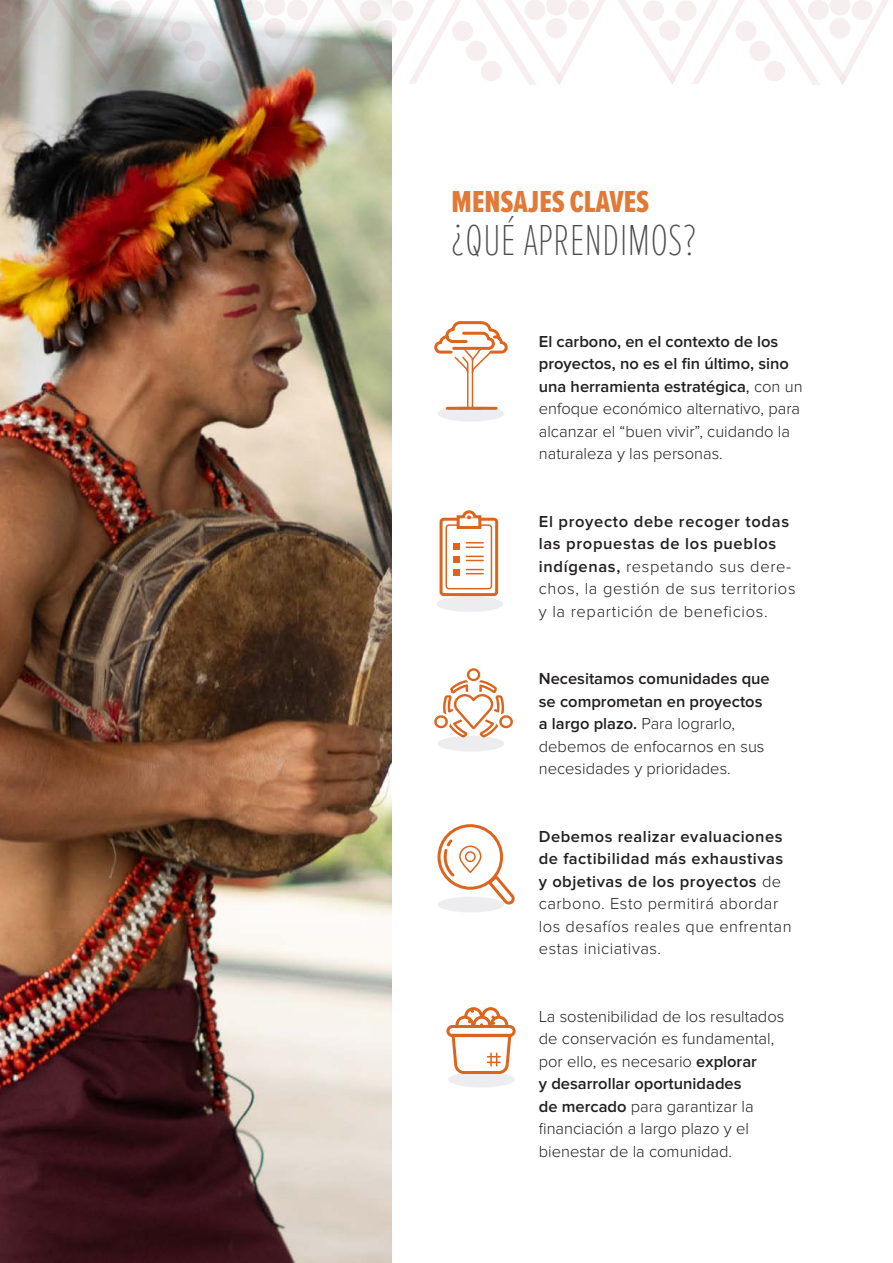
<style>
.page{position:relative;width:893px;height:1263px;background:#fff}
.page>*{position:absolute;margin:0;border:0;box-sizing:border-box;transform-origin:0 0}
.t1{font:100 45px "Proxima Nova Ex Cn";color:#4b4c4d}
.t2{font:31.5px "Proxima Nova Ex Cn Extrabld";color:#e17937}
.t3{font:300 16.5px/22.5px "Proxima Nova";color:#231f20}
.t4{font:600 16.5px/22.5px "Proxima Nova";letter-spacing:.03em;color:#231f20}
.t5{font:300 16.5px/22.5px "Proxima Nova";letter-spacing:.04em;color:#231f20}
.t6{font:600 16.5px/22.5px "Proxima Nova";color:#231f20}
.s1{font-weight:600}
.s2{font-weight:400}
.s3{font-weight:300}
</style>
<div class="page">
<div style="left:437px;top:824px;width:66px;height:66px;border:3px solid #dc641c;border-radius:50%"></div>
<svg style="left:442px;top:837px;width:73px;height:68px"></svg>
<svg style="left:434px;top:668px;width:79px;height:69px"></svg>
<div style="left:437px;top:897px;width:67px;height:15px;background:#ededef;border-radius:50%"></div>
<div style="left:437px;top:736px;width:67px;height:16px;background:#ededef;border-radius:50%"></div>
<div style="left:436px;top:596px;width:67px;height:16px;background:#ededef;border-radius:50%"></div>
<div style="left:437px;top:406px;width:67px;height:16px;background:#ededef;border-radius:50%"></div>
<div style="left:448px;top:1071px;width:67px;height:16px;background:#ededef;border-radius:50%"></div>
<div style="left:440px;top:518px;width:58px;height:78px;border:3px solid #dc641c;border-radius:3px"></div>
<div style="left:445px;top:524px;width:47px;height:65px;border:2px solid #dc641c;border-radius:3px"></div>
<div style="left:457px;top:515px;width:24px;height:14px;background:#fff;border:3px solid #dc641c"></div>
<svg style="left:454px;top:543px;width:6px;height:6px"></svg>
<svg style="left:454px;top:556px;width:6px;height:6px"></svg>
<div style="left:454px;top:569px;width:6px;height:7px;background:#dc641c"></div>
<svg style="left:466px;top:542px;width:18px;height:6px"></svg>
<svg style="left:466px;top:556px;width:18px;height:5px"></svg>
<svg style="left:466px;top:569px;width:18px;height:5px"></svg>
<svg style="left:460px;top:510px;width:18px;height:11px"></svg>
<svg style="left:434px;top:321px;width:74px;height:89px"></svg>
<hr style="left:447px;top:407px;width:49px;height:3px;background:#dc641c">
<div style="left:446px;top:1025px;width:70px;height:12px;border:3px solid #dc641c;border-radius:5px"></div>
<svg style="left:450px;top:1007px;width:63px;height:68px"></svg>
<hr style="left:892px;top:0;width:1px;height:369px;background:#fab53d">
<img style="left:0;top:85px;width:391px;height:1178px">
<svg style="left:0;top:0;width:893px;height:85px"></svg>
<div style="left:524px;top:0;width:21px;height:20px;background:#f7efef;border-radius:50%"></div>
<p class="t2" style="left:452px;top:179px;width:199px">MENSAJES CLAVES</p>
<p class="t1" style="left:452px;top:208px;width:246px">¿QUÉ APRENDIMOS?</p>
<p class="t3" style="left:539px;top:330px;width:265px"><span class="s1">El carbono, en el contexto de los proyectos, no es el fin último, sino una herramienta estratégica</span><span class="s2">,</span> con un enfoque económico alternativo, para alcanzar el “buen vivir”, cuidando la naturaleza y las personas.</p>
<p class="t5" style="left:539px;top:510px;width:258px"><span class="s1">El proyecto debe recoger todas las propuestas de los pueblos indígenas,</span> respetando sus dere&shy;chos, la gestión de sus territorios y la repartición de beneficios.</p>
<p class="t6" style="left:539px;top:668px;width:232px">Necesitamos comunidades que se comprometan en proyectos a largo plazo. <span class="s3">Para lograrlo, debemos de enfocarnos en sus necesidades y prioridades.</span></p>
<p class="t4" style="left:539px;top:825px;width:254px">Debemos realizar evaluaciones de factibilidad más exhaustivas y objetivas de los proyectos <span class="s3">de carbono. Esto permitirá abordar los desafíos reales que enfrentan estas iniciativas.</span></p>
<p class="t3" style="left:539px;top:1005px;width:247px">La sostenibilidad de los resultados de conservación es fundamental, por ello, es necesario <span class="s1">explorar<br>y desarrollar oportunidades<br>de mercado</span> para garantizar la financiación a largo plazo y el bienestar de la comunidad.</p>
</div>
